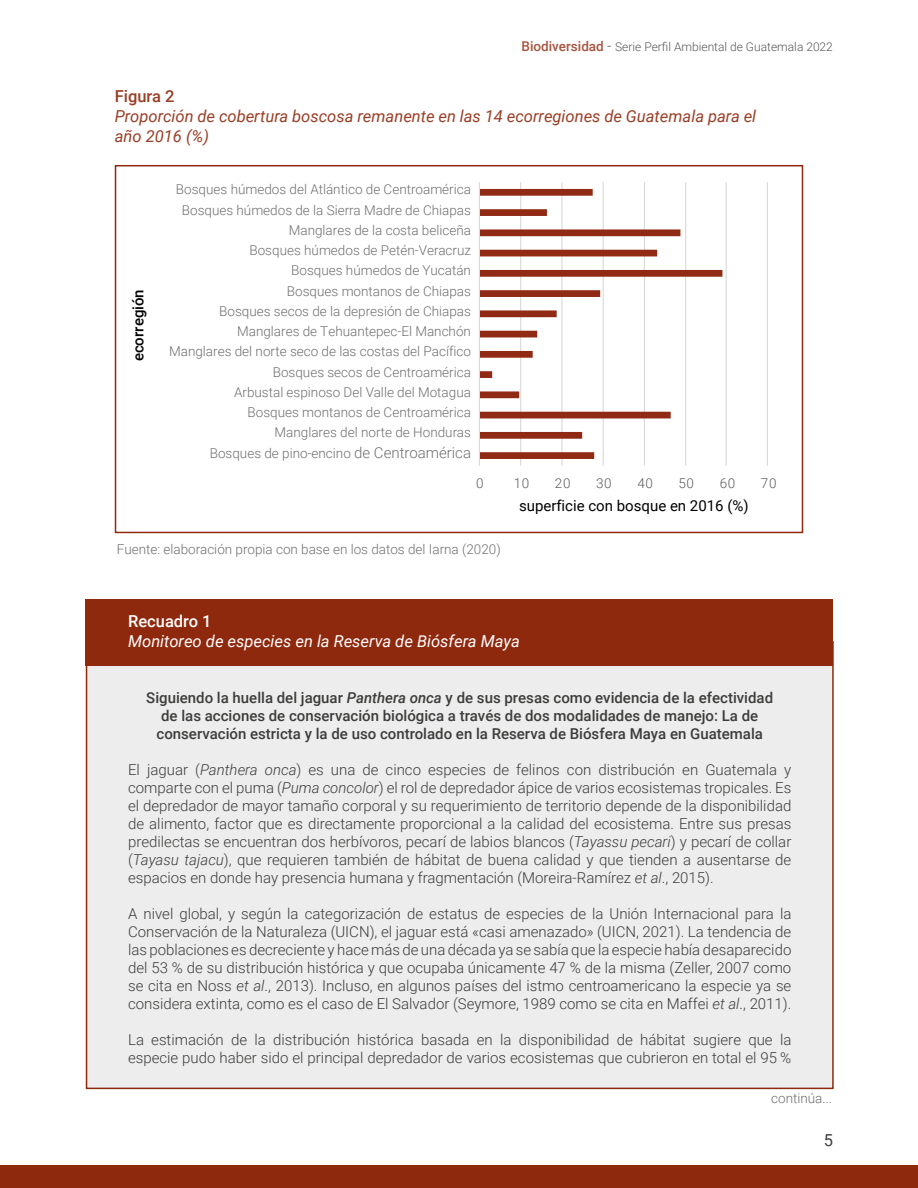
<style>
.page{position:relative;width:918px;height:1188px;background:#fff}
.page>*{position:absolute;margin:0;border:0;box-sizing:border-box;transform-origin:0 0}
.t1{font:italic 16.5px/19.8px "Roboto";color:#9a3e26}
.t2{font:italic 16.5px "Roboto";color:#fff}
.t3{font:500 16.5px "Roboto";color:#fff}
.t4{font:500 16.5px "Roboto";color:#9a3e26}
.t5{font:16.5px "Roboto";color:#3c3c3b}
.t6{font:300 15px/18px "Roboto";color:#3c3c3b;text-align:justify}
.t7{font:500 15px/18px "Roboto";color:#3c3c3b;text-align:center}
.t8{font:15px "Roboto";color:#000}
.t9{font:500 15px "Roboto";color:#000}
.t10{font:300 13.5px/20.2px "Roboto";color:#706f6f;text-align:right}
.t11{font:300 13.5px "Roboto";letter-spacing:.05em;color:#5a5a5a}
.t12{font:300 12px "Roboto";color:#575756}
.s1{font-weight:500;font-size:13.5px;color:#a5543e}
.s2{font-size:15px}
.s3{font-style:italic}
</style>
<div class="page">
<div style="left:0;top:1166px;width:918px;height:22px;background:#8f290e"></div>
<hr style="left:520px;top:182px;width:1px;height:284px;background:#d9d9d9">
<hr style="left:561px;top:182px;width:2px;height:284px;background:#d9d9d9">
<hr style="left:603px;top:182px;width:1px;height:284px;background:#d9d9d9">
<hr style="left:644px;top:182px;width:1px;height:284px;background:#d9d9d9">
<hr style="left:685px;top:182px;width:1px;height:284px;background:#d9d9d9">
<hr style="left:726px;top:182px;width:1px;height:284px;background:#d9d9d9">
<hr style="left:767px;top:182px;width:1px;height:284px;background:#d9d9d9">
<svg style="left:480px;top:189px;width:242px;height:270px"></svg>
<hr style="left:479px;top:182px;width:1px;height:284px;background:#d9d9d9">
<div style="left:115px;top:165px;width:688px;height:368px;border:2px solid #8f290e"></div>
<div style="left:86px;top:641px;width:748px;height:448px;background:#ededed;border:2px solid #8f290e"></div>
<div style="left:85px;top:599px;width:748px;height:67px;background:#8f290e"></div>
<p class="t12" style="left:522px;top:38px;width:313px"><span class="s1">Biodiversidad</span> <span class="s2">-</span> Serie Perfil Ambiental de Guatemala 2022</p>
<p class="t4" style="left:115px;top:85px;width:61px">Figura 2</p>
<p class="t1" style="left:115px;top:106px;width:643px">Proporción de cobertura boscosa remanente en las 14 ecorregiones de Guatemala para el año 2016 (%)</p>
<p class="t9" style="left:128px;top:361px;width:74px;rotate:-90deg">ecorregión</p>
<p class="t10" style="left:169px;top:179px;width:303px">Bosques húmedos del Atlántico de Centroamérica Bosques húmedos de la Sierra Madre de Chiapas Manglares de la costa beliceña<br>Bosques húmedos de Petén-Veracruz<br>Bosques húmedos de Yucatán<br>Bosques montanos de Chiapas<br>Bosques secos de la depresión de Chiapas Manglares de Tehuantepec-El Manchón<br>Manglares del norte seco de las costas del Pacífico Bosques secos de Centroamérica<br>Arbustal espinoso Del Valle del Motagua<br>Bosques montanos de Centroamérica<br>Manglares del norte de Honduras<br>Bosques de pino-encino <span class="s2">de Centroamérica</span></p>
<p class="t11" style="left:476px;top:474px;width:9px">0</p>
<p class="t11" style="left:514px;top:474px;width:17px">10</p>
<p class="t11" style="left:555px;top:474px;width:17px">20</p>
<p class="t11" style="left:596px;top:474px;width:17px">30</p>
<p class="t11" style="left:637px;top:474px;width:17px">40</p>
<p class="t11" style="left:679px;top:474px;width:17px">50</p>
<p class="t11" style="left:720px;top:474px;width:17px">60</p>
<p class="t11" style="left:761px;top:474px;width:17px">70</p>
<p class="t8" style="left:519px;top:495px;width:231px">superficie con bosque en 2016 (%)</p>
<p class="t10" style="left:117px;top:538px;width:385px">Fuente: elaboración propia con base en los datos del Iarna (2020)</p>
<p class="t3" style="left:128px;top:609px;width:85px">Recuadro 1</p>
<p class="t2" style="left:128px;top:629px;width:393px">Monitoreo de especies en la Reserva de Biósfera Maya</p>
<p class="t7" style="left:146px;top:689px;width:628px">Siguiendo la huella del jaguar <span class="s3">Panthera onca</span> y de sus presas como evidencia de la efectividad de las acciones de conservación biológica a través de dos modalidades de manejo: La de conservación estricta y la de uso controlado en la Reserva de Biósfera Maya en Guatemala</p>
<p class="t6" style="left:128px;top:761px;width:665px">El jaguar (<span class="s3">Panthera onca</span>) es una de cinco especies de felinos con distribución en Guatemala y comparte con el puma (<span class="s3">Puma concolor</span>) el rol de depredador ápice de varios ecosistemas tropicales. Es el depredador de mayor tamaño corporal y su requerimiento de territorio depende de la disponibilidad de alimento, factor que es directamente proporcional a la calidad del ecosistema. Entre sus presas predilectas se encuentran dos herbívoros, pecarí de labios blancos (<span class="s3">Tayassu pecari</span>) y pecarí de collar (<span class="s3">Tayasu tajacu</span>), que requieren también de hábitat de buena calidad y que tienden a ausentarse de espacios en donde hay presencia humana y fragmentación (Moreira-Ramírez <span class="s3">et al</span>., 2015).</p>
<p class="t6" style="left:128px;top:905px;width:665px">A nivel global, y según la categorización de estatus de especies de la Unión Internacional para la Conservación de la Naturaleza (UICN), el jaguar está «casi amenazado» (UICN, 2021). La tendencia de las poblaciones es decreciente y hace más de una década ya se sabía que la especie había desaparecido del 53 % de su distribución histórica y que ocupaba únicamente 47 % de la misma (Zeller, 2007 como se cita en Noss <span class="s3">et al</span>., 2013). Incluso, en algunos países del istmo centroamericano la especie ya se considera extinta, como es el caso de El Salvador (Seymore, 1989 como se cita en Maffei <span class="s3">et al</span>., 2011).</p>
<p class="t6" style="left:128px;top:1031px;width:665px">La estimación de la distribución histórica basada en la disponibilidad de hábitat sugiere que la especie pudo haber sido el principal depredador de varios ecosistemas que cubrieron en total el 95 %</p>
<p class="t10" style="left:771px;top:1088px;width:63px">continúa...</p>
<p class="t5" style="left:824px;top:1129px;width:11px">5</p>
</div>
